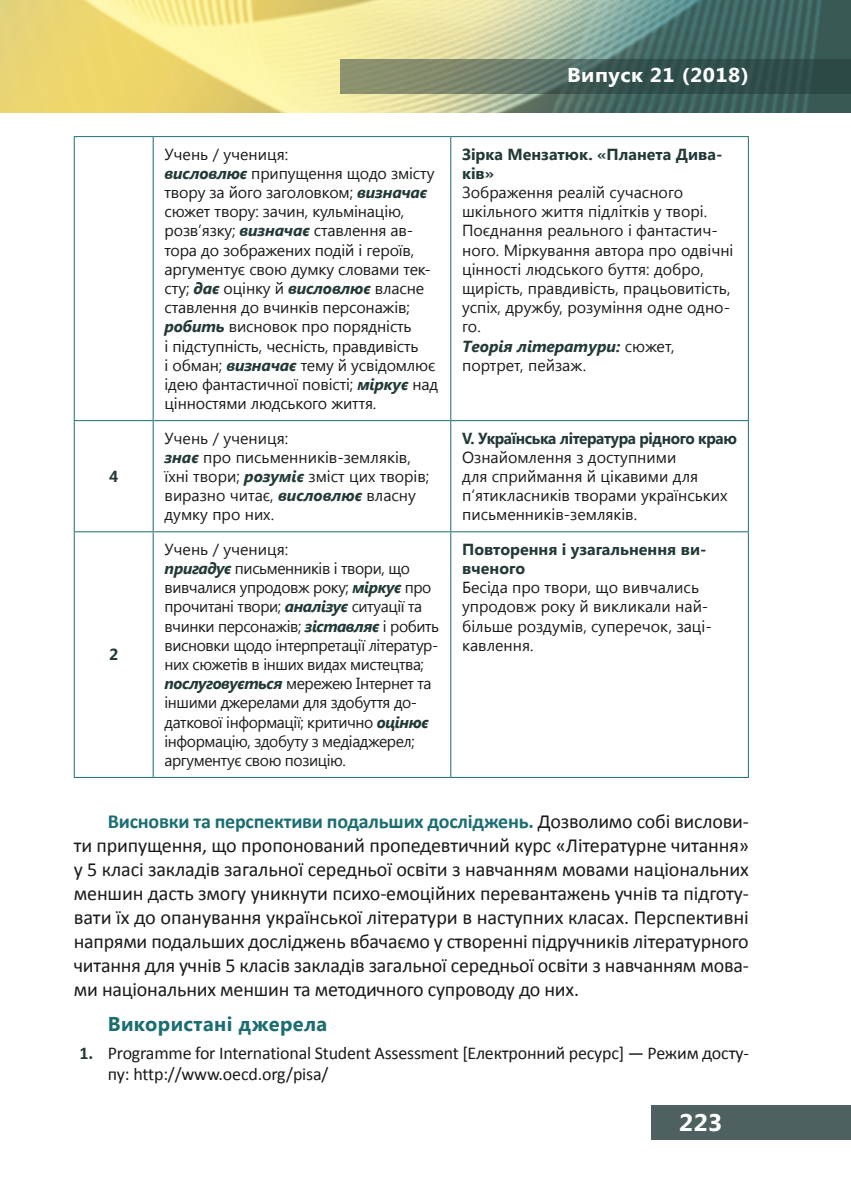
<style>
.page{position:relative;width:851px;height:1191px;background:#fff}
.page>*{position:absolute;margin:0;border:0;box-sizing:border-box;transform-origin:0 0}
.t1{font:700 24px "Segoe UI";color:#fff;scale:1.05 1}
.Main{font:20px/24px "Calibri";letter-spacing:-.01em;color:#1a1a18;text-align:justify}
.Літ_Заг{font:700 20px "Segoe UI";letter-spacing:.02em;color:#1b6d72}
.t2{font:700 20px "Segoe UI";letter-spacing:.025em;color:#fff;scale:1.06 1}
.t3{font:18px/21.6px "Calibri";letter-spacing:-.01em;color:#1a1a18}
.Табл{font:16px/19.2px "Segoe UI";letter-spacing:-.01em;color:#1a1a18}
.Табл-2{font:700 16px/19.2px "Segoe UI";color:#223938}
.Табл-3{font:700 16px "Segoe UI";letter-spacing:-.025em;color:#223938;scale:.96 1}
.s1{font-weight:700;font-style:italic;color:#223938}
.s2{font-weight:700;color:#1b6d72}
.s3{font-weight:700;color:#223938}
</style>
<div class="page">
<img style="left:0;top:0;width:850px;height:113px">
<svg style="left:340px;top:60px;width:510px;height:34px;background:#52675b"></svg>
<div style="left:651px;top:1106px;width:199px;height:34px;background:#4e605f"></div>
<hr style="left:74px;top:136px;width:79px;height:1px;background:#1b6d72">
<hr style="left:74px;top:137px;width:1px;height:283px;background:#1b6d72">
<hr style="left:153px;top:136px;width:297px;height:1px;background:#1b6d72">
<hr style="left:153px;top:137px;width:1px;height:283px;background:#1b6d72">
<hr style="left:450px;top:136px;width:298px;height:1px;background:#1b6d72">
<hr style="left:450px;top:137px;width:1px;height:283px;background:#1b6d72">
<hr style="left:747px;top:137px;width:1px;height:283px;background:#1b6d72">
<hr style="left:74px;top:420px;width:79px;height:1px;background:#1b6d72">
<hr style="left:74px;top:421px;width:1px;height:110px;background:#1b6d72">
<hr style="left:153px;top:420px;width:297px;height:1px;background:#1b6d72">
<hr style="left:153px;top:421px;width:1px;height:110px;background:#1b6d72">
<hr style="left:450px;top:420px;width:298px;height:1px;background:#1b6d72">
<hr style="left:450px;top:421px;width:1px;height:110px;background:#1b6d72">
<hr style="left:747px;top:421px;width:1px;height:110px;background:#1b6d72">
<hr style="left:74px;top:531px;width:79px;height:1px;background:#1b6d72">
<hr style="left:74px;top:532px;width:1px;height:245px;background:#1b6d72">
<hr style="left:153px;top:531px;width:297px;height:1px;background:#1b6d72">
<hr style="left:153px;top:532px;width:1px;height:245px;background:#1b6d72">
<hr style="left:450px;top:531px;width:298px;height:1px;background:#1b6d72">
<hr style="left:450px;top:532px;width:1px;height:245px;background:#1b6d72">
<hr style="left:747px;top:532px;width:1px;height:245px;background:#1b6d72">
<hr style="left:74px;top:777px;width:79px;height:1px;background:#1b6d72">
<hr style="left:153px;top:777px;width:297px;height:1px;background:#1b6d72">
<hr style="left:450px;top:777px;width:298px;height:1px;background:#1b6d72">
<p class="Табл-2" style="left:109px;top:466px;width:11px">4</p>
<p class="Табл-2" style="left:109px;top:644px;width:11px">2</p>
<p class="t2" style="left:567px;top:61px;width:173px">Випуск 21 (2018)</p>
<p class="Табл" style="left:164px;top:144px;width:125px">Учень / учениця:</p>
<p class="Табл" style="left:164px;top:163px;width:275px"><span class="s1">висловлює</span> припущення щодо змісту твору за його заголовком; <span class="s1">визначає </span>сюжет твору: зачин, кульмінацію, розв’язку; <span class="s1">визначає</span> ставлення ав&shy;тора до зображених подій і героїв, аргументує свою думку словами тек&shy;сту; <span class="s1">дає</span> оцінку й <span class="s1">висловлює</span> власне ставлення до вчинків персонажів; <span class="s1">робить</span> висновок про порядність<br>і підступність, чесність, правдивість<br>і обман; <span class="s1">визначає</span> тему й усвідомлює ідею фантастичної повісті; <span class="s1">міркує</span> над цінностями людського життя.</p>
<p class="Табл" style="left:164px;top:427px;width:125px">Учень / учениця:</p>
<p class="Табл" style="left:164px;top:447px;width:266px"><span class="s1">знає</span> про письменників-земляків, їхні твори; <span class="s1">розуміє</span> зміст цих творів; виразно читає, <span class="s1">висловлює</span> власну думку про них.</p>
<p class="Табл" style="left:164px;top:539px;width:125px">Учень / учениця:</p>
<p class="Табл" style="left:164px;top:558px;width:276px"><span class="s1">пригадує</span> письменників і твори, що вивчалися упродовж року; <span class="s1">міркує</span> про прочитані твори; <span class="s1">аналізує</span> ситуації та вчинки персонажів; <span class="s1">зіставляє</span> і робить висновки щодо інтерпретації літератур&shy;них сюжетів в інших видах мистецтва; <span class="s1">послуговується</span> мережею Інтернет та іншими джерелами для здобуття до&shy;даткової інформації; критично <span class="s1">оцінює </span>інформацію, здобуту з медіаджерел; аргументує свою позицію.</p>
<p class="Табл-2" style="left:462px;top:143px;width:262px">Зірка Мензатюк. «Планета Дива&shy;ків»</p>
<p class="Табл" style="left:462px;top:182px;width:273px">Зображення реалій сучасного шкільного життя підлітків у творі.<br>Поєднання реального і фантастич&shy;ного. Міркування автора про одвічні цінності людського буття: добро, щирість, правдивість, працьовитість, успіх, дружбу, розуміння одне одно&shy;го.</p>
<p class="Табл" style="left:462px;top:336px;width:214px"><span class="s1">Теорія літератури:</span> сюжет, портрет, пейзаж.</p>
<p class="Табл-3" style="left:462px;top:426px;width:288px">V. Українська література рідного краю</p>
<p class="Табл" style="left:462px;top:447px;width:267px">Ознайомлення з доступними<br>для сприймання й цікавими для п’ятикласників творами українських письменників-земляків.</p>
<p class="Табл-2" style="left:462px;top:538px;width:246px">Повторення і узагальнення ви&shy;вченого</p>
<p class="Табл" style="left:462px;top:577px;width:251px">Бесіда про твори, що вивчались упродовж року й викликали най&shy;більше роздумів, суперечок, заці&shy;кавлення.</p>
<p class="Main" style="left:74px;top:809px;width:676px;text-indent:34px"><span class="s2">Висновки та перспективи подальших досліджень.</span> Дозволимо собі вислови&shy;ти припущення, що пропонований пропедевтичний курс «Літературне читання» у 5 класі закладів загальної середньої освіти з навчанням мовами національних меншин дасть змогу уникнути психо-емоційних перевантажень учнів та підготу&shy;вати їх до опанування української літератури в наступних класах. Перспективні напрями подальших досліджень вбачаємо у створенні підручників літературного читання для учнів 5 класів закладів загальної середньої освіти з навчанням мова&shy;ми національних меншин та методичного супроводу до них.</p>
<p class="Літ_Заг" style="left:108px;top:1010px;width:221px">Використані джерела</p>
<p class="t3" style="left:108px;top:1042px;width:642px;text-indent:-28px"><span class="s3">1.</span> Programme for International Student Assessment [Електронний ресурс] — Режим досту&shy;пу: http://www.oecd.org/pisa/</p>
<h1 class="t1" style="left:678px;top:1105px;width:43px">223</h1>
</div>
